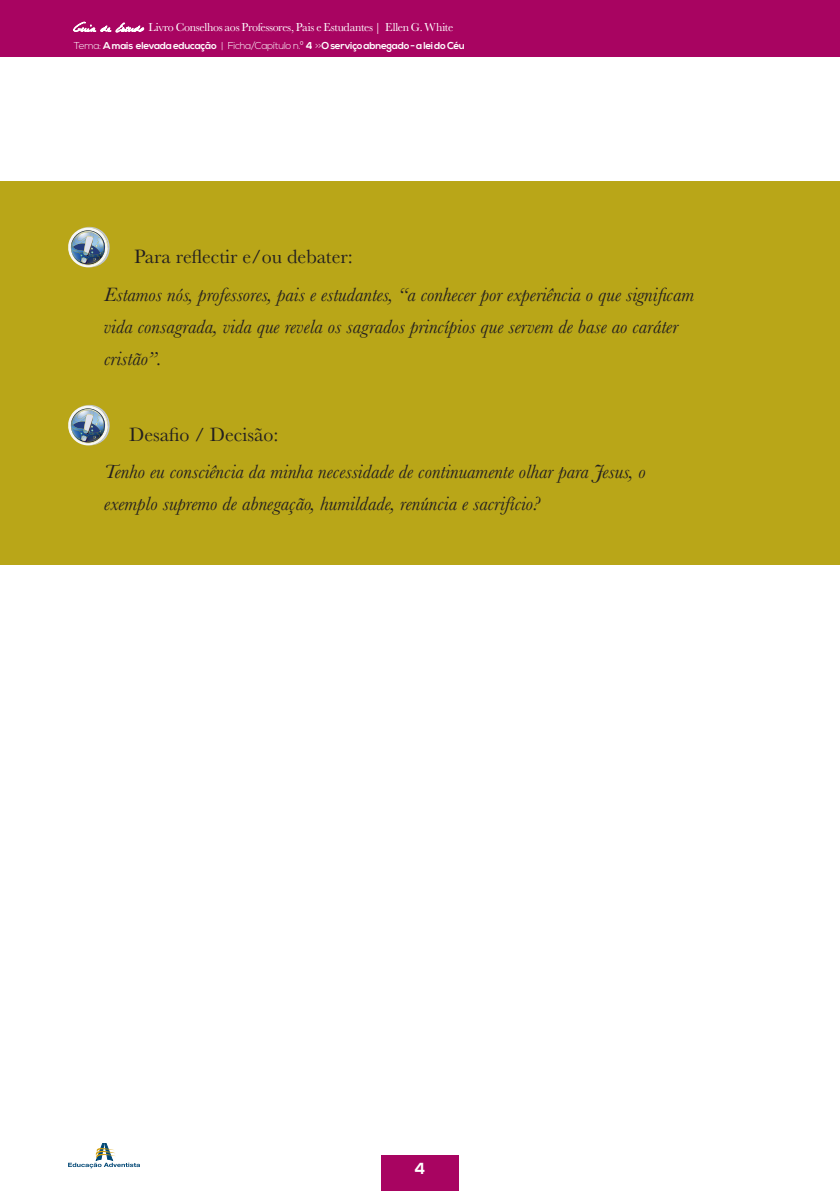
<style>
.page{position:relative;width:840px;height:1191px;background:#fff}
.page>*{position:absolute;margin:0;border:0;box-sizing:border-box;transform-origin:0 0}
.List_Paragraph{font:italic 20px/32px "Baskerville";color:#231f20}
.List_Paragraph-2{font:20px "Baskerville";color:#231f20}
.t1{font:700 16px "Nexa";color:#fff}
.t2{font:12px "Baskerville";letter-spacing:-.025em;color:#fff}
.t3{font:700 10px "Nexa";letter-spacing:-.025em;color:#fff}
.s1{font-family:"Celine Dion Handwriting"}
.s2{font-weight:300}
</style>
<div class="page">
<div style="left:381px;top:1155px;width:77px;height:36px;background:#a80461"></div>
<div style="left:0;top:0;width:839px;height:57px;background:#a80461"></div>
<svg style="left:73px;top:21px;width:72px;height:12px"></svg>
<svg style="left:68px;top:1143px;width:72px;height:25px"></svg>
<div style="left:0;top:181px;width:839px;height:383px;background:#b9a618"></div>
<img style="left:68px;top:227px;width:42px;height:40px">
<img style="left:68px;top:405px;width:42px;height:40px">
<p class="t2" style="left:74px;top:20px;width:381px"><span class="s1">Guia de Estudo</span> Livro Conselhos aos Professores, Pais e Estudantes | Ellen G. White</p>
<p class="t3" style="left:74px;top:40px;width:392px"><span class="s2">Tema:</span> A mais elevada educação <span class="s2">| Ficha/Capítulo n.º</span> 4 <span class="s2">&gt;&gt;</span>O serviço abnegado - a lei do Céu</p>
<p class="List_Paragraph-2" style="left:134px;top:244px;width:220px">Para reflectir e/ou debater:</p>
<p class="List_Paragraph" style="left:104px;top:279px;width:591px">Estamos nós, professores, pais e estudantes, “a conhecer por experiência o que significam vida consagrada, vida que revela os sagrados princípios que servem de base ao caráter cristão”.</p>
<p class="List_Paragraph-2" style="left:129px;top:421px;width:151px">Desafio / Decisão:</p>
<p class="List_Paragraph" style="left:104px;top:456px;width:543px">Tenho eu consciência da minha necessidade de continuamente olhar para Jesus, o exemplo supremo de abnegação, humildade, renúncia e sacrifício?</p>
<p class="t1" style="left:414px;top:1159px;width:12px">4</p>
</div>
